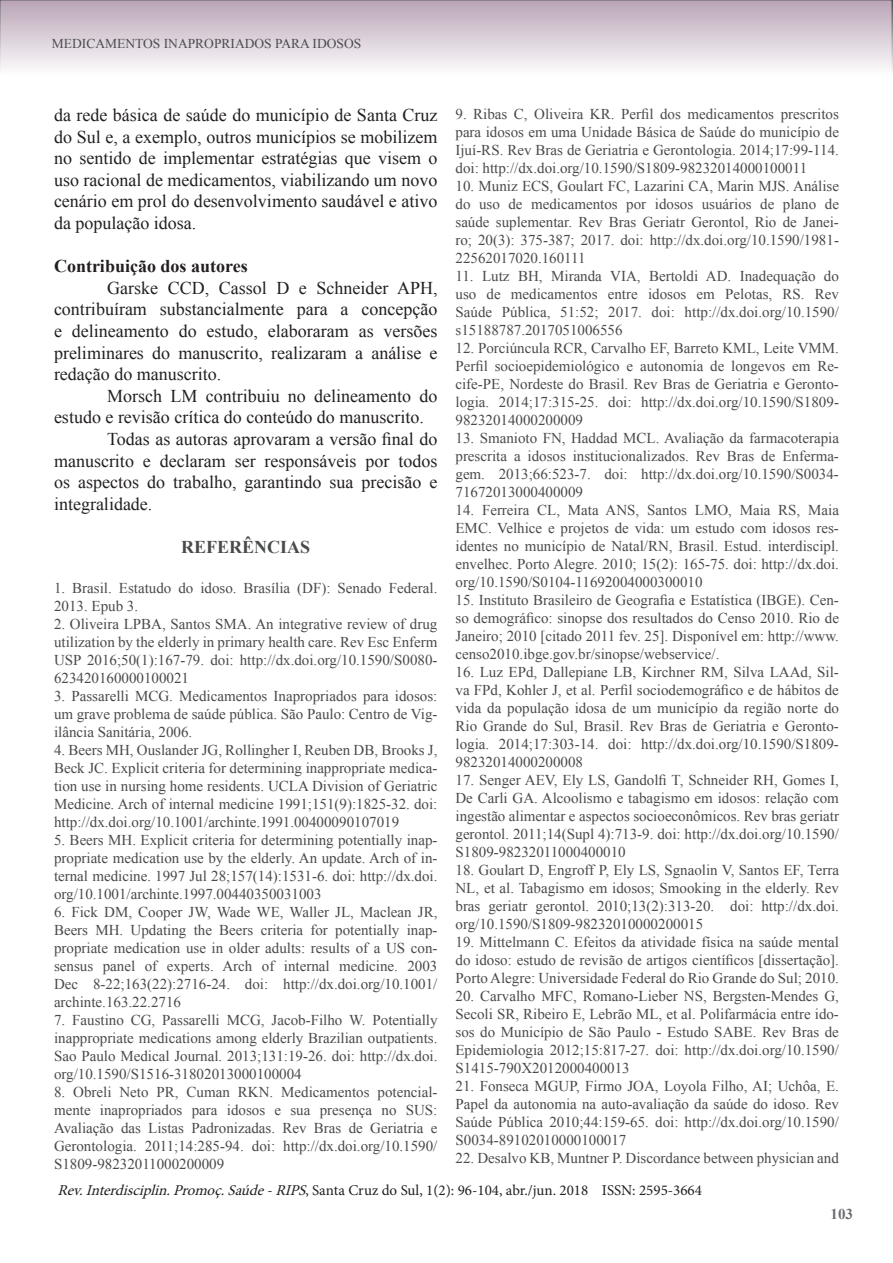
<style>
.page{position:relative;width:893px;height:1263px;background:#fff}
.page>*{position:absolute;margin:0;border:0;box-sizing:border-box;transform-origin:0 0}
.t1{font:18px/21.6px "Times New Roman";color:#231f20;text-align:justify}
.t2{font:700 18px "Times New Roman";color:#231f20}
.t3{font:700 18px "Times New Roman";color:#494a4b}
.t4{font:15px/18px "Times New Roman";color:#494a4b;text-align:justify}
.t5{font:15px "Minion Pro";color:#231f20}
.t6{font:700 15px "Times New Roman";color:#6c6d70}
.t7{font:13.5px "Times New Roman";color:#4b4c4d}
.s1{font-style:italic}
</style>
<div class="page">
<svg style="left:0;top:0;width:893px;height:72px;background:#d8cdd7"></svg>
<p class="t7" style="left:52px;top:35px;width:311px">MEDICAMENTOS INAPROPRIADOS PARA IDOSOS</p>
<p class="t1" style="left:54px;top:104px;width:385px">da rede básica de saúde do município de Santa Cruz do Sul e, a exemplo, outros municípios se mobilizem no sentido de implementar estratégias que visem o uso racional de medicamentos, viabilizando um novo cenário em prol do desenvolvimento saudável e ativo da população idosa.</p>
<p class="t2" style="left:54px;top:254px;width:195px">Contribuição dos autores</p>
<p class="t1" style="left:54px;top:277px;width:385px;text-indent:53px">Garske CCD, Cassol D e Schneider APH, contribuíram substancialmente para a concepção e delineamento do estudo, elaboraram as versões preliminares do manuscrito, realizaram a análise e redação do manuscrito.</p>
<p class="t1" style="left:54px;top:385px;width:385px;text-indent:53px">Morsch LM contribuiu no delineamento do estudo e revisão crítica do conteúdo do manuscrito.</p>
<p class="t1" style="left:54px;top:428px;width:385px;text-indent:53px">Todas as autoras aprovaram a versão final do manuscrito e declaram ser responsáveis por todos os aspectos do trabalho, garantindo sua precisão e integralidade.</p>
<p class="t3" style="left:181px;top:534px;width:131px">REFERÊNCIAS</p>
<p class="t4" style="left:54px;top:578px;width:385px">1. Brasil. Estatudo do idoso. Brasília (DF): Senado Federal.<br>2013. Epub 3.</p>
<p class="t4" style="left:54px;top:614px;width:385px">2. Oliveira LPBA, Santos SMA. An integrative review of drug utilization by the elderly in primary health care. Rev Esc Enferm USP 2016;50(1):167-79. doi: http://dx.doi.org/10.1590/S0080- 623420160000100021</p>
<p class="t4" style="left:54px;top:686px;width:385px">3. Passarelli MCG. Medicamentos Inapropriados para idosos: um grave problema de saúde pública. São Paulo: Centro de Vig&shy;ilância Sanitária, 2006.</p>
<p class="t4" style="left:54px;top:740px;width:385px">4. Beers MH, Ouslander JG, Rollingher I, Reuben DB, Brooks J, Beck JC. Explicit criteria for determining inappropriate medica&shy;tion use in nursing home residents. UCLA Division of Geriatric Medicine. Arch of internal medicine 1991;151(9):1825-32. doi: http://dx.doi.org/10.1001/archinte.1991.00400090107019</p>
<p class="t4" style="left:54px;top:830px;width:385px">5. Beers MH. Explicit criteria for determining potentially inap&shy;propriate medication use by the elderly. An update. Arch of in&shy;ternal medicine. 1997 Jul 28;157(14):1531-6. doi: http://dx.doi. org/10.1001/archinte.1997.00440350031003</p>
<p class="t4" style="left:54px;top:902px;width:385px">6. Fick DM, Cooper JW, Wade WE, Waller JL, Maclean JR, Beers MH. Updating the Beers criteria for potentially inap&shy;propriate medication use in older adults: results of a US con&shy;sensus panel of experts. Arch of internal medicine. 2003<br>Dec 8-22;163(22):2716-24. doi: http://dx.doi.org/10.1001/ archinte.163.22.2716</p>
<p class="t4" style="left:54px;top:1010px;width:385px">7. Faustino CG, Passarelli MCG, Jacob-Filho W. Potentially inappropriate medications among elderly Brazilian outpatients.<br>Sao Paulo Medical Journal. 2013;131:19-26. doi: http://dx.doi. org/10.1590/S1516-31802013000100004</p>
<p class="t4" style="left:54px;top:1082px;width:385px">8. Obreli Neto PR, Cuman RKN. Medicamentos potencial&shy;mente inapropriados para idosos e sua presença no SUS:<br>Avaliação das Listas Padronizadas. Rev Bras de Geriatria e Gerontologia. 2011;14:285-94. doi: http://dx.doi.org/10.1590/ S1809-98232011000200009</p>
<p class="t4" style="left:455px;top:105px;width:385px">9. Ribas C, Oliveira KR. Perfil dos medicamentos prescritos para idosos em uma Unidade Básica de Saúde do município de Ijuí-RS. Rev Bras de Geriatria e Gerontologia. 2014;17:99-114. doi: http://dx.doi.org/10.1590/S1809-98232014000100011</p>
<p class="t4" style="left:455px;top:177px;width:385px">10. Muniz ECS, Goulart FC, Lazarini CA, Marin MJS. Análise do uso de medicamentos por idosos usuários de plano de saúde suplementar. Rev Bras Geriatr Gerontol, Rio de Janei&shy;ro; 20(3): 375-387; 2017. doi: http://dx.doi.org/10.1590/1981- 22562017020.160111</p>
<p class="t4" style="left:455px;top:267px;width:385px">11. Lutz BH, Miranda VIA, Bertoldi AD. Inadequação do uso de medicamentos entre idosos em Pelotas, RS. Rev Saúde Pública, 51:52; 2017. doi: http://dx.doi.org/10.1590/ s15188787.2017051006556</p>
<p class="t4" style="left:455px;top:339px;width:385px">12. Porciúncula RCR, Carvalho EF, Barreto KML, Leite VMM.<br>Perfil socioepidemiológico e autonomia de longevos em Re&shy;cife-PE, Nordeste do Brasil. Rev Bras de Geriatria e Geronto&shy;logia. 2014;17:315-25. doi: http://dx.doi.org/10.1590/S1809- 98232014000200009</p>
<p class="t4" style="left:455px;top:429px;width:385px">13. Smanioto FN, Haddad MCL. Avaliação da farmacoterapia prescrita a idosos institucionalizados. Rev Bras de Enferma&shy;gem. 2013;66:523-7. doi: http://dx.doi.org/10.1590/S0034- 71672013000400009</p>
<p class="t4" style="left:455px;top:501px;width:385px">14. Ferreira CL, Mata ANS, Santos LMO, Maia RS, Maia EMC. Velhice e projetos de vida: um estudo com idosos res&shy;identes no município de Natal/RN, Brasil. Estud. interdiscipl. envelhec. Porto Alegre. 2010; 15(2): 165-75. doi: http://dx.doi. org/10.1590/S0104-11692004000300010</p>
<p class="t4" style="left:455px;top:591px;width:385px">15. Instituto Brasileiro de Geografia e Estatística (IBGE). Cen&shy;so demográfico: sinopse dos resultados do Censo 2010. Rio de Janeiro; 2010 [citado 2011 fev. 25]. Disponível em: http://www. censo2010.ibge.gov.br/sinopse/webservice/.</p>
<p class="t4" style="left:455px;top:663px;width:385px">16. Luz EPd, Dallepiane LB, Kirchner RM, Silva LAAd, Sil&shy;va FPd, Kohler J, et al. Perfil sociodemográfico e de hábitos de vida da população idosa de um município da região norte do Rio Grande do Sul, Brasil. Rev Bras de Geriatria e Geronto&shy;logia. 2014;17:303-14. doi: http://dx.doi.org/10.1590/S1809- 98232014000200008</p>
<p class="t4" style="left:455px;top:771px;width:385px">17. Senger AEV, Ely LS, Gandolfi T, Schneider RH, Gomes I, De Carli GA. Alcoolismo e tabagismo em idosos: relação com ingestão alimentar e aspectos socioeconômicos. Rev bras geriatr gerontol. 2011;14(Supl 4):713-9. doi: http://dx.doi.org/10.1590/ S1809-98232011000400010</p>
<p class="t4" style="left:455px;top:861px;width:385px">18. Goulart D, Engroff P, Ely LS, Sgnaolin V, Santos EF, Terra NL, et al. Tabagismo em idosos; Smooking in the elderly. Rev bras geriatr gerontol. 2010;13(2):313-20. doi: http://dx.doi. org/10.1590/S1809-98232010000200015</p>
<p class="t4" style="left:455px;top:933px;width:385px">19. Mittelmann C. Efeitos da atividade física na saúde mental do idoso: estudo de revisão de artigos científicos [dissertação].<br>Porto Alegre: Universidade Federal do Rio Grande do Sul; 2010.</p>
<p class="t4" style="left:455px;top:987px;width:385px">20. Carvalho MFC, Romano-Lieber NS, Bergsten-Mendes G, Secoli SR, Ribeiro E, Lebrão ML, et al. Polifarmácia entre ido&shy;sos do Município de São Paulo - Estudo SABE. Rev Bras de Epidemiologia 2012;15:817-27. doi: http://dx.doi.org/10.1590/ S1415-790X2012000400013</p>
<p class="t4" style="left:455px;top:1077px;width:385px">21. Fonseca MGUP, Firmo JOA, Loyola Filho, AI; Uchôa, E.<br>Papel da autonomia na auto-avaliação da saúde do idoso. Rev Saúde Pública 2010;44:159-65. doi: http://dx.doi.org/10.1590/ S0034-89102010000100017</p>
<p class="t4" style="left:455px;top:1149px;width:385px">22. Desalvo KB, Muntner P. Discordance between physician and</p>
<p class="t5" style="left:57px;top:1180px;width:646px"><span class="s1">Rev.Interdisciplin.Promoç.Saúde-RIPS</span>, Santa Cruz do Sul, 1(2): 96-104, abr./jun. 2018 ISSN: 2595-3664</p>
<p class="t6" style="left:831px;top:1204px;width:24px">103</p>
</div>
